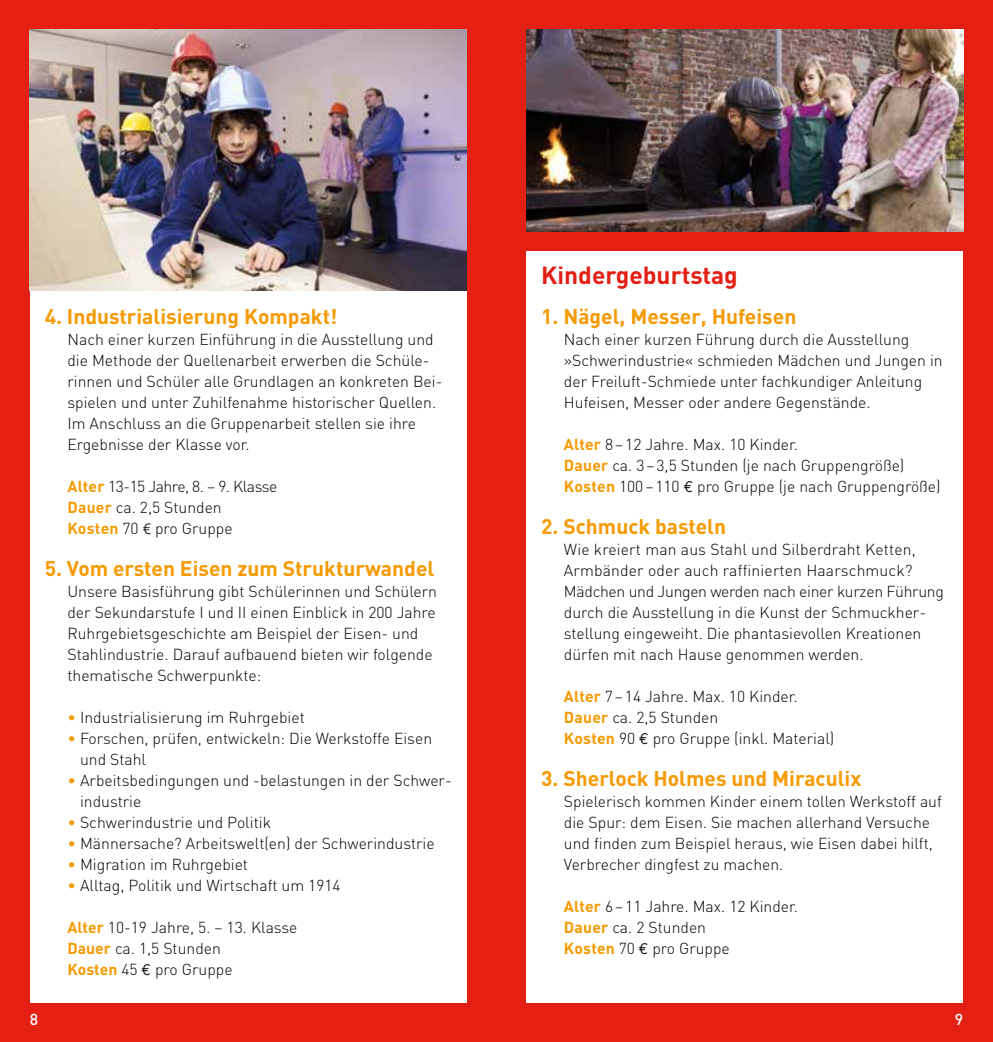
<style>
.page{position:relative;width:993px;height:1042px;background:#fff}
.page>*{position:absolute;margin:0;border:0;box-sizing:border-box;transform-origin:0 0}
.t1{font:700 24.5px "DIN";color:#e41f13}
.t2{font:700 21px "DIN";color:#f59a00}
.t3{font:300 15.75px/21px "DIN";color:#000}
.t4{font:500 15.75px "DIN";color:#fff}
.s1{font-weight:700;color:#f59a00}
.s2{font-family:"Frutiger Next LT"}
.s3{color:#f59a00}
.s4{font-family:"Euro Mono";font-weight:400}
</style>
<div class="page">
<div style="left:0;top:0;width:992px;height:1042px;background:#e41f13"></div>
<img style="left:30px;top:30px;width:436px;height:261px">
<img style="left:526px;top:30px;width:436px;height:201px">
<div style="left:30px;top:291px;width:436px;height:711px;background:#fff"></div>
<div style="left:526px;top:286px;width:436px;height:716px;background:#fff"></div>
<div style="left:526px;top:252px;width:436px;height:34px;background:#fff"></div>
<h2 class="t2" style="left:45px;top:302px;width:294px">4. Industrialisierung Kompakt!</h2>
<p class="t3" style="left:67px;top:328px;width:376px">Nach einer kurzen Einführung in die Ausstellung und die Methode der Quellenarbeit erwerben die Schüle&shy;rinnen und Schüler alle Grundlagen an konkreten Bei&shy;spielen und unter Zuhilfenahme historischer Quellen.<br>Im Anschluss an die Gruppenarbeit stellen sie ihre Ergebnisse der Klasse vor.</p>
<p class="t3" style="left:67px;top:475px;width:211px"><span class="s1">Alter</span> 13-15 Jahre, 8. – 9. Klasse<br><span class="s1">Dauer</span> ca. 2,5 Stunden<br><span class="s1">Kosten</span> 70 <span class="s2">€</span> pro Gruppe</p>
<h2 class="t2" style="left:45px;top:554px;width:391px">5. Vom ersten Eisen zum Strukturwandel</h2>
<p class="t3" style="left:67px;top:580px;width:371px">Unsere Basisführung gibt Schülerinnen und Schülern der Sekundarstufe I und II einen Einblick in 200 Jahre Ruhrgebietsgeschichte am Beispiel der Eisen- und Stahlindustrie. Darauf aufbauend bieten wir folgende thematische Schwerpunkte:</p>
<p class="t3" style="left:67px;top:706px;width:239px"><span class="s3">•</span> Industrialisierung im Ruhrgebiet</p>
<p class="t3" style="left:80px;top:727px;width:353px;text-indent:-13px"><span class="s3">•</span> Forschen, prüfen, entwickeln: Die Werkstoffe Eisen und Stahl</p>
<p class="t3" style="left:80px;top:769px;width:370px;text-indent:-13px"><span class="s3">•</span> Arbeitsbedingungen und -belastungen in der Schwer&shy;industrie</p>
<p class="t3" style="left:67px;top:811px;width:205px"><span class="s3">•</span> Schwerindustrie und Politik</p>
<p class="t3" style="left:67px;top:832px;width:368px"><span class="s3">•</span> Männersache? Arbeitswelt(en) der Schwerindustrie</p>
<p class="t3" style="left:67px;top:853px;width:182px"><span class="s3">•</span> Migration im Ruhrgebiet</p>
<p class="t3" style="left:67px;top:874px;width:275px"><span class="s3">•</span> Alltag, Politik und Wirtschaft um 1914</p>
<p class="t3" style="left:67px;top:916px;width:231px"><span class="s1">Alter</span> 10-19 Jahre, 5. – 13. Klasse<br><span class="s1">Dauer</span> ca. 1,5 Stunden<br><span class="s1">Kosten</span> 45 <span class="s4">€</span> pro Gruppe</p>
<h1 class="t1" style="left:541px;top:259px;width:198px">Kindergeburtstag</h1>
<h2 class="t2" style="left:541px;top:302px;width:256px">1. Nägel, Messer, Hufeisen</h2>
<p class="t3" style="left:563px;top:328px;width:380px">Nach einer kurzen Führung durch die Ausstellung »Schwerindustrie« schmieden Mädchen und Jungen in der Freiluft-Schmiede unter fachkundiger Anleitung Hufeisen, Messer oder andere Gegenstände.</p>
<p class="t3" style="left:563px;top:433px;width:378px"><span class="s1">Alter</span> 8–12 Jahre. Max. 10 Kinder.<br><span class="s1">Dauer</span> ca. 3–3,5 Stunden (je nach Gruppengröße)<br><span class="s1">Kosten</span> 100–110 <span class="s4">€</span> pro Gruppe (je nach Gruppengröße)</p>
<h2 class="t2" style="left:541px;top:512px;width:186px">2. Schmuck basteln</h2>
<p class="t3" style="left:563px;top:538px;width:381px">Wie kreiert man aus Stahl und Silberdraht Ketten, Armbänder oder auch raffinierten Haarschmuck?<br>Mädchen und Jungen werden nach einer kurzen Führung durch die Ausstellung in die Kunst der Schmuckher&shy;stellung eingeweiht. Die phantasievollen Kreationen dürfen mit nach Hause genommen werden.</p>
<p class="t3" style="left:563px;top:685px;width:272px"><span class="s1">Alter</span> 7–14 Jahre. Max. 10 Kinder.<br><span class="s1">Dauer</span> ca. 2,5 Stunden<br><span class="s1">Kosten</span> 90 <span class="s4">€</span> pro Gruppe (inkl. Material)</p>
<h2 class="t2" style="left:541px;top:764px;width:321px">3. Sherlock Holmes und Miraculix</h2>
<p class="t3" style="left:563px;top:790px;width:379px">Spielerisch kommen Kinder einem tollen Werkstoff auf die Spur: dem Eisen. Sie machen allerhand Versuche und finden zum Beispiel heraus, wie Eisen dabei hilft, Verbrecher dingfest zu machen.</p>
<p class="t3" style="left:563px;top:895px;width:235px"><span class="s1">Alter</span> 6–11 Jahre. Max. 12 Kinder.<br><span class="s1">Dauer</span> ca. 2 Stunden<br><span class="s1">Kosten</span> 70 <span class="s4">€</span> pro Gruppe</p>
<p class="t4" style="left:30px;top:1009px;width:10px">8</p>
<p class="t4" style="left:954px;top:1009px;width:10px">9</p>
</div>
